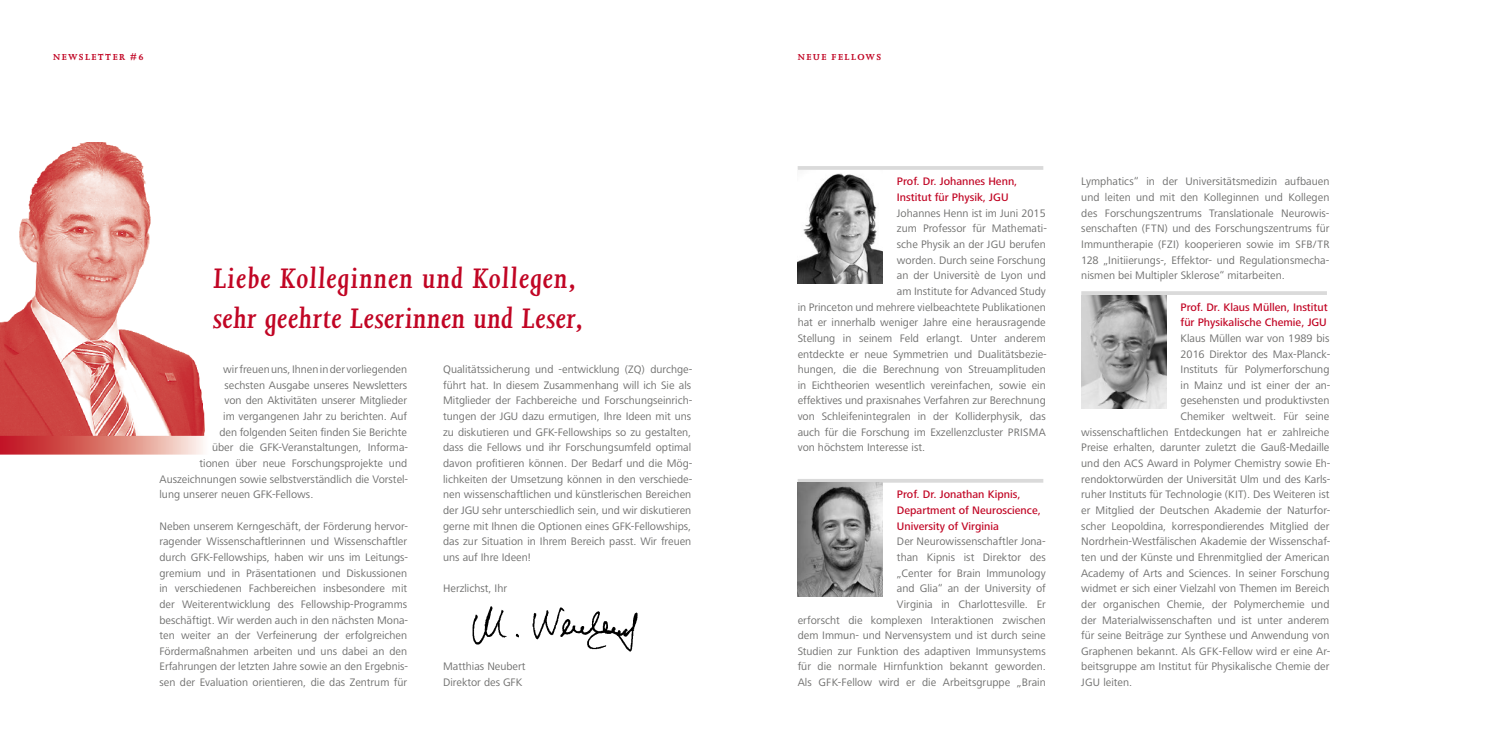
<style>
.page{position:relative;width:1489px;height:745px;background:#fff}
.page>*{position:absolute;margin:0;border:0;box-sizing:border-box;transform-origin:0 0}
.t1{font:italic 600 32.5px/40px "Joanna";letter-spacing:.01em;color:#c10524}
.t2{font:11.25px/15.6px "Frutiger Next LT";color:#6f6f6e;text-align:justify}
.t3{font:500 11.25px/15.6px "Frutiger Next LT";color:#c10524}
.t4{font:700 10px "Joanna";letter-spacing:.15em;color:#c10524}
.s1{font-size:11.12px}
</style>
<div class="page">
<img style="left:472px;top:606px;width:166px;height:46px">
<img style="left:0;top:142px;width:205px;height:293px">
<svg style="left:0;top:435px;width:205px;height:19px;background:#db7974"></svg>
<hr style="left:797px;top:166px;width:246px;height:4px;background:#dadada">
<img style="left:797px;top:173px;width:85px;height:111px">
<svg style="left:797px;top:479px;width:246px;height:3px"></svg>
<img style="left:797px;top:482px;width:85px;height:114px">
<hr style="left:1081px;top:291px;width:245px;height:4px;background:#dadada">
<img style="left:1081px;top:295px;width:85px;height:113px">
<p class="t4" style="left:53px;top:52px;width:92px">NEWSLETTER #6</p>
<h1 class="t1" style="left:213px;top:258px;width:372px">Liebe Kolleginnen und Kollegen, sehr geehrte Leserinnen und Leser,</h1>
<p class="t2" style="left:223px;top:361px;width:185px">wir freuen uns, Ihnen in der vorliegenden</p>
<p class="t2" style="left:224px;top:377px;width:184px">sechsten Ausgabe unseres Newsletters</p>
<p class="t2" style="left:224px;top:392px;width:184px">von den Aktivitäten unserer Mitglieder</p>
<p class="t2" style="left:223px;top:408px;width:185px">im vergangenen Jahr zu berichten. Auf</p>
<p class="t2" style="left:219px;top:424px;width:189px">den folgenden Seiten finden Sie Berichte</p>
<p class="t2" style="left:212px;top:439px;width:198px">über die GFK-Veranstaltungen, Informa-</p>
<p class="t2" style="left:199px;top:455px;width:209px">tionen über neue Forschungsprojekte und</p>
<p class="t2" style="left:159px;top:471px;width:250px">Auszeichnungen sowie selbstverständlich die Vorstel-</p>
<p class="t2" style="left:159px;top:486px;width:155px">lung unserer neuen GFK-Fellows.</p>
<p class="t2" style="left:159px;top:517px;width:250px">Neben unserem Kerngeschäft, der Förderung hervor&shy;ragender Wissenschaftlerinnen und Wissenschaftler durch GFK-Fellowships, haben wir uns im Leitungs&shy;gremium und in Präsentationen und Diskussionen in verschiedenen Fachbereichen insbesondere mit der Weiterentwicklung des Fellowship-Programms beschäftigt. Wir werden auch in den nächsten Mona&shy;ten weiter an der Verfeinerung der erfolgreichen Fördermaßnahmen arbeiten und uns dabei an den Erfahrungen der letzten Jahre sowie an den Ergebnis&shy;sen der Evaluation orientieren, die das Zentrum für</p>
<p class="t2" style="left:443px;top:361px;width:251px">Qualitätssicherung und -entwicklung <span class="s1">(ZQ)</span> durchge&shy;führt hat. In diesem Zusammenhang will ich Sie als Mitglieder der Fachbereiche und Forschungseinrich&shy;tungen der JGU dazu ermutigen, Ihre Ideen mit uns zu diskutieren und GFK-Fellowships so zu gestalten, dass die Fellows und ihr Forschungsumfeld optimal davon profitieren können. Der Bedarf und die Mög&shy;lichkeiten der Umsetzung können in den verschiede&shy;nen wissenschaftlichen und künstlerischen Bereichen der JGU sehr unterschiedlich sein, und wir diskutieren gerne mit Ihnen die Optionen eines GFK-Fellowships, das zur Situation in Ihrem Bereich passt. Wir freuen uns auf Ihre Ideen!</p>
<p class="t2" style="left:443px;top:580px;width:65px">Herzlichst, Ihr</p>
<p class="t2" style="left:443px;top:658px;width:84px">Matthias Neubert<br>Direktor des GFK</p>
<p class="t4" style="left:797px;top:52px;width:85px">NEUE FELLOWS</p>
<p class="t3" style="left:896px;top:174px;width:122px">Prof. Dr. Johannes Henn,<br>Institut für Physik, JGU</p>
<p class="t2" style="left:896px;top:205px;width:150px">Johannes Henn ist im Juni 2015</p>
<p class="t2" style="left:896px;top:221px;width:151px">zum Professor für Mathemati-</p>
<p class="t2" style="left:896px;top:236px;width:150px">sche Physik an der <span class="s1">JGU</span> berufen</p>
<p class="t2" style="left:896px;top:252px;width:150px">worden. Durch seine Forschung</p>
<p class="t2" style="left:896px;top:267px;width:150px">an der Universitè de Lyon und</p>
<p class="t2" style="left:896px;top:283px;width:150px">am Institute for Advanced Study</p>
<p class="t2" style="left:797px;top:299px;width:250px">in Princeton und mehrere vielbeachtete Publikationen</p>
<p class="t2" style="left:797px;top:314px;width:250px">hat er innerhalb weniger Jahre eine herausragende</p>
<p class="t2" style="left:797px;top:330px;width:250px">Stellung in seinem Feld erlangt. Unter anderem</p>
<p class="t2" style="left:797px;top:346px;width:251px">entdeckte er neue Symmetrien und Dualitätsbezie-</p>
<p class="t2" style="left:797px;top:361px;width:250px">hungen, die die Berechnung von Streuamplituden</p>
<p class="t2" style="left:797px;top:377px;width:250px">in Eichtheorien wesentlich vereinfachen, sowie ein</p>
<p class="t2" style="left:797px;top:392px;width:250px">effektives und praxisnahes Verfahren zur Berechnung</p>
<p class="t2" style="left:797px;top:408px;width:250px">von Schleifenintegralen in der Kolliderphysik, das</p>
<p class="t2" style="left:797px;top:424px;width:250px">auch für die Forschung im Exzellenzcluster <span class="s1">PRISMA</span></p>
<p class="t2" style="left:797px;top:439px;width:129px">von höchstem Interesse ist.</p>
<p class="t3" style="left:896px;top:486px;width:145px">Prof. Dr. Jonathan Kipnis,<br>Department of Neuroscience,<br>University of Virginia</p>
<p class="t2" style="left:797px;top:533px;width:250px;text-align:right">Der Neurowissenschaftler Jona-<br>than Kipnis ist Direktor des<br>„Center for Brain Immunology<br>and Glia“ an der University of<br>Virginia in Charlottesville. Er<br>erforscht die komplexen Interaktionen zwischen dem Immun- und Nervensystem und ist durch seine Studien zur Funktion des adaptiven Immunsystems für die normale Hirnfunktion bekannt geworden.<br>Als <span class="s1">GFK</span>-Fellow wird er die Arbeitsgruppe „Brain</p>
<p class="t2" style="left:1081px;top:174px;width:250px">Lymphatics“ in der Universitätsmedizin aufbauen und leiten und mit den Kolleginnen und Kollegen des Forschungszentrums Translationale Neurowis&shy;senschaften <span class="s1">(FTN)</span> und des Forschungszentrums für Immuntherapie <span class="s1">(FZI)</span> kooperieren sowie im <span class="s1">SFB/TR </span>128 „Initiierungs-, Effektor- und Regulationsmecha&shy;nismen bei Multipler Sklerose“ mitarbeiten.</p>
<p class="t3" style="left:1180px;top:299px;width:149px">Prof. Dr. Klaus Müllen, Institut für Physikalische Chemie, JGU</p>
<p class="t2" style="left:1180px;top:330px;width:150px">Klaus Müllen war von 1989 bis</p>
<p class="t2" style="left:1180px;top:346px;width:151px">2016 Direktor des Max-Planck-</p>
<p class="t2" style="left:1180px;top:361px;width:150px">Instituts für Polymerforschung</p>
<p class="t2" style="left:1180px;top:377px;width:151px">in Mainz und ist einer der an-</p>
<p class="t2" style="left:1180px;top:392px;width:150px">gesehensten und produktivsten</p>
<p class="t2" style="left:1180px;top:408px;width:150px">Chemiker weltweit. Für seine</p>
<p class="t2" style="left:1081px;top:424px;width:250px">wissenschaftlichen Entdeckungen hat er zahlreiche</p>
<p class="t2" style="left:1081px;top:439px;width:250px">Preise erhalten, darunter zuletzt die Gauß-Medaille</p>
<p class="t2" style="left:1081px;top:455px;width:251px">und den <span class="s1">ACS</span> Award in Polymer Chemistry sowie Eh-</p>
<p class="t2" style="left:1081px;top:471px;width:251px">rendoktorwürden der Universität Ulm und des Karls-</p>
<p class="t2" style="left:1081px;top:486px;width:250px">ruher Instituts für Technologie <span class="s1">(KIT)</span>. Des Weiteren ist</p>
<p class="t2" style="left:1081px;top:502px;width:251px">er Mitglied der Deutschen Akademie der Naturfor-</p>
<p class="t2" style="left:1081px;top:517px;width:250px">scher Leopoldina, korrespondierendes Mitglied der</p>
<p class="t2" style="left:1081px;top:533px;width:251px">Nordrhein-Westfälischen Akademie der Wissenschaf-</p>
<p class="t2" style="left:1081px;top:549px;width:250px">ten und der Künste und Ehrenmitglied der American</p>
<p class="t2" style="left:1081px;top:564px;width:250px">Academy of Arts and Sciences. In seiner Forschung</p>
<p class="t2" style="left:1081px;top:580px;width:250px">widmet er sich einer Vielzahl von Themen im Bereich</p>
<p class="t2" style="left:1081px;top:596px;width:250px">der organischen Chemie, der Polymerchemie und</p>
<p class="t2" style="left:1081px;top:611px;width:250px">der Materialwissenschaften und ist unter anderem</p>
<p class="t2" style="left:1081px;top:627px;width:250px">für seine Beiträge zur Synthese und Anwendung von</p>
<p class="t2" style="left:1081px;top:642px;width:251px">Graphenen bekannt. Als <span class="s1">GFK</span>-Fellow wird er eine Ar-</p>
<p class="t2" style="left:1081px;top:658px;width:250px">beitsgruppe am Institut für Physikalische Chemie der</p>
<p class="t2" style="left:1081px;top:674px;width:52px"><span class="s1">JGU</span> leiten.</p>
</div>
